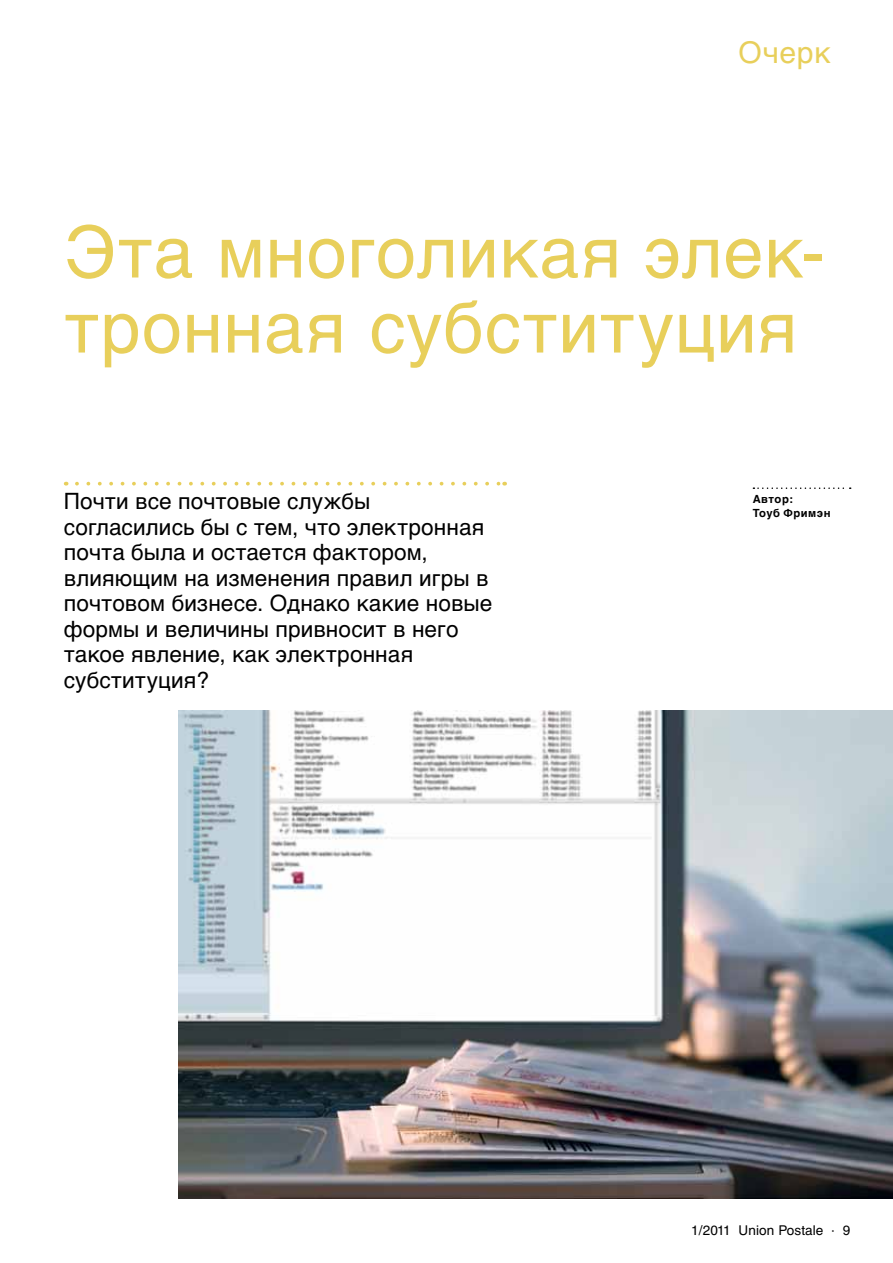
<style>
.page{position:relative;width:893px;height:1263px;background:#fff}
.page>*{position:absolute;margin:0;border:0;box-sizing:border-box;transform-origin:0 0}
.t1{font:72px/75px "Helvetica Cyr Upright";letter-spacing:.01em;color:#e8cf5b}
.t2{font:30px "Helvetica Cyr Upright";letter-spacing:.025em;color:#e8cf5b}
.t3{font:22.5px/25.5px "Helvetica Cyr Upright";letter-spacing:.005em;color:#000}
.t4{font:13.5px "Helvetica Cyr Upright";letter-spacing:.01em;color:#000}
.t5{font:700 11.25px/14.1px "Helvetica Cyr";letter-spacing:.045em;color:#000}
</style>
<div class="page">
<img style="left:179px;top:711px;width:714px;height:487px">
<svg style="left:753px;top:487px;width:98px;height:2px"></svg>
<svg style="left:77px;top:482px;width:421px;height:3px"></svg>
<h2 class="t2" style="left:739px;top:36px;width:94px">Очерк</h2>
<h1 class="t1" style="left:64px;top:215px;width:762px">Эта многоликая элек&shy;тронная субституция</h1>
<p class="t3" style="left:64px;top:489px;width:430px">Почти все почтовые службы согласились бы с тем, что электронная почта была и остается фактором, влияющим на изменения правил игры в почтовом бизнесе. Однако какие новые формы и величины привносит в него такое явление, как электронная субституция?</p>
<p class="t5" style="left:753px;top:492px;width:79px">Автор:<br>Тоуб Фримэн</p>
<p class="t4" style="left:691px;top:1223px;width:161px">1/2011 Union Postale · 9</p>
</div>
